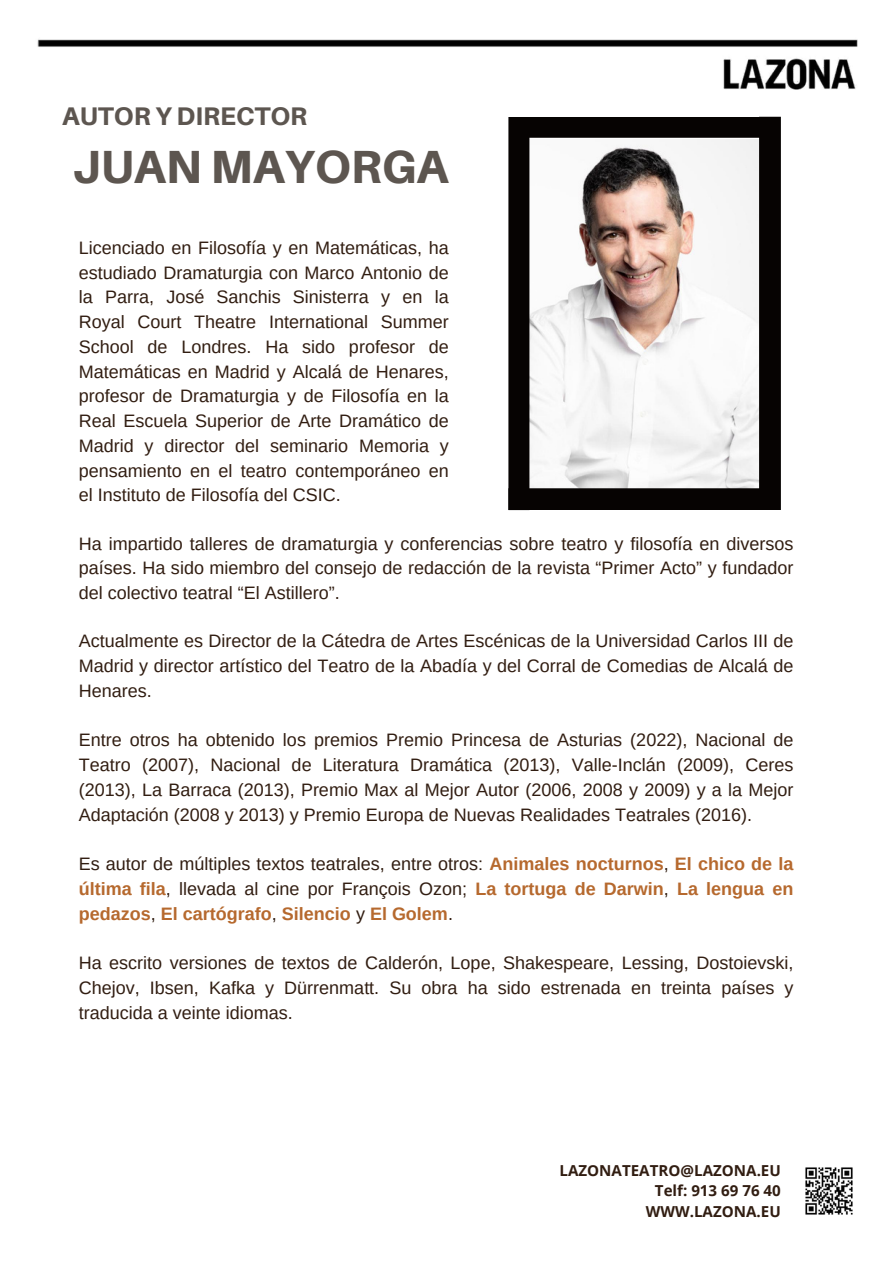
<style>
.page{position:relative;width:893px;height:1264px;background:#fff}
.page>*{position:absolute;margin:0;border:0;box-sizing:border-box;transform-origin:0 0}
.t1{font:800 46.5px "Aileron";color:#5d5650}
.t2{font:800 25.5px "Aileron";color:#5d5650}
.t3{font:18px/24.8px "Arimo";color:#311d11;text-align:justify}
.t4{font:700 18px/24.8px "Arimo";color:#b6692e;text-align:justify}
.t5{font:700 15.15px "Open Sans";color:#311d11}
.s1{font-weight:400;color:#311d11}
</style>
<div class="page">
<img style="left:37px;top:39px;width:820px;height:51px">
<div style="left:770px;top:117px;width:10px;height:393px;background:#060302"></div>
<svg style="left:508px;top:117px;width:262px;height:393px;fill:#f4f3f3"></svg>
<img style="left:805px;top:1167px;width:48px;height:48px">
<h3 class="t2" style="left:62px;top:100px;width:246px">AUTOR Y DIRECTOR</h3>
<h3 class="t1" style="left:72px;top:138px;width:378px">JUAN MAYORGA</h3>
<h2 class="t3" style="left:79px;top:235px;width:371px">Licenciado en Filosofía y en Matemáticas, ha estudiado Dramaturgia con Marco Antonio de la Parra, José Sanchis Sinisterra y en la Royal Court Theatre International Summer School de Londres. Ha sido profesor de Matemáticas en Madrid y Alcalá de Henares, profesor de Dramaturgia y de Filosofía en la Real Escuela Superior de Arte Dramático de Madrid y director del seminario Memoria y pensamiento en el teatro contemporáneo en el Instituto de Filosofía del CSIC.</h2>
<h3 class="t3" style="left:79px;top:531px;width:716px">Ha impartido talleres de dramaturgia y conferencias sobre teatro y filosofía en diversos países. Ha sido miembro del consejo de redacción de la revista “Primer Acto” y fundador del colectivo teatral “El Astillero”.</h3>
<p class="t3" style="left:79px;top:628px;width:716px">Actualmente es Director de la Cátedra de Artes Escénicas de la Universidad Carlos III de Madrid y director artístico del Teatro de la Abadía y del Corral de Comedias de Alcalá de Henares.</p>
<h1 class="t3" style="left:79px;top:727px;width:716px">Entre otros ha obtenido los premios Premio Princesa de Asturias (2022), Nacional de Teatro (2007), Nacional de Literatura Dramática (2013), Valle-Inclán (2009), Ceres (2013), La Barraca (2013), Premio Max al Mejor Autor (2006, 2008 y 2009) y a la Mejor Adaptación (2008 y 2013) y Premio Europa de Nuevas Realidades Teatrales (2016).</h1>
<h3 class="t4" style="left:79px;top:851px;width:716px"><span class="s1">Es autor de múltiples textos teatrales, entre otros:</span> Animales nocturnos<span class="s1">,</span> El chico de la última fila<span class="s1">, llevada al cine por François Ozon;</span> La tortuga de Darwin<span class="s1">,</span> La lengua en pedazos<span class="s1">,</span> El cartógrafo<span class="s1">,</span> Silencio <span class="s1">y</span> El Golem<span class="s1">.</span></h3>
<h3 class="t3" style="left:79px;top:950px;width:716px">Ha escrito versiones de textos de Calderón, Lope, Shakespeare, Lessing, Dostoievski, Chejov, Ibsen, Kafka y Dürrenmatt. Su obra ha sido estrenada en treinta países y traducida a veinte idiomas.</h3>
<p class="t5" style="left:559px;top:1159px;width:223px">LAZONATEATRO@LAZONA.EU</p>
<p class="t5" style="left:655px;top:1180px;width:127px">Telf: 913 69 76 40</p>
<p class="t5" style="left:645px;top:1200px;width:136px">WWW.LAZONA.EU</p>
</div>
